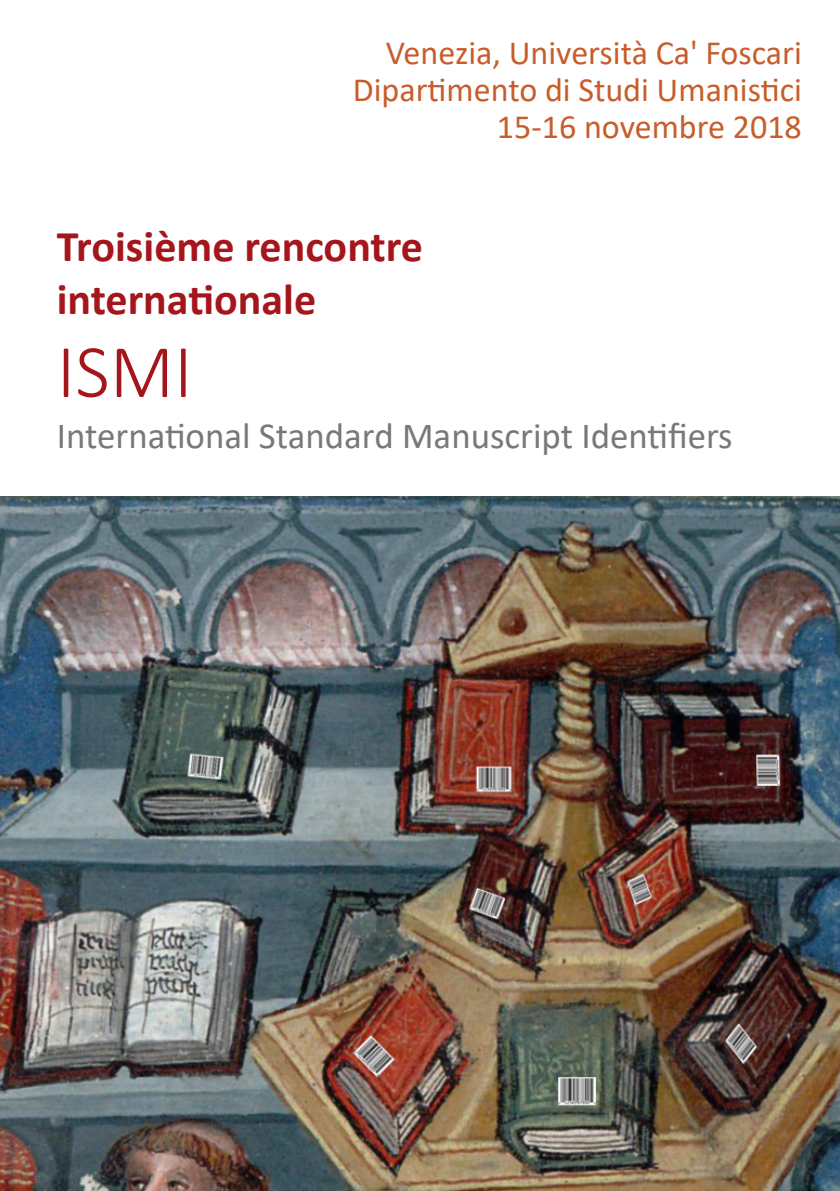
<style>
.page{position:relative;width:840px;height:1191px;background:#fff}
.page>*{position:absolute;margin:0;border:0;box-sizing:border-box;transform-origin:0 0}
.t1{font:300 76px "Calibri";color:#a5161c}
.Titre_conf{font:700 44px/52.8px "Calibri";color:#a5161c}
.t2{font:36.8px "Calibri";color:#787878}
.Titre_conf-2{font:34px/37px "Calibri";color:#c75d2b;text-align:right}
</style>
<div class="page">
<img style="left:0;top:497px;width:839px;height:694px">
<p class="Titre_conf-2" style="left:386px;top:33px;width:417px">Venezia, Università Ca' Foscari</p>
<p class="Titre_conf-2" style="left:352px;top:70px;width:450px">Dipartimento di Studi Umanistici<br>15-16 novembre 2018</p>
<p class="Titre_conf" style="left:57px;top:220px;width:367px">Troisième rencontre internationale</p>
<p class="t1" style="left:57px;top:324px;width:137px">ISMI</p>
<p class="t2" style="left:57px;top:410px;width:677px">International Standard Manuscript Identifiers</p>
</div>
